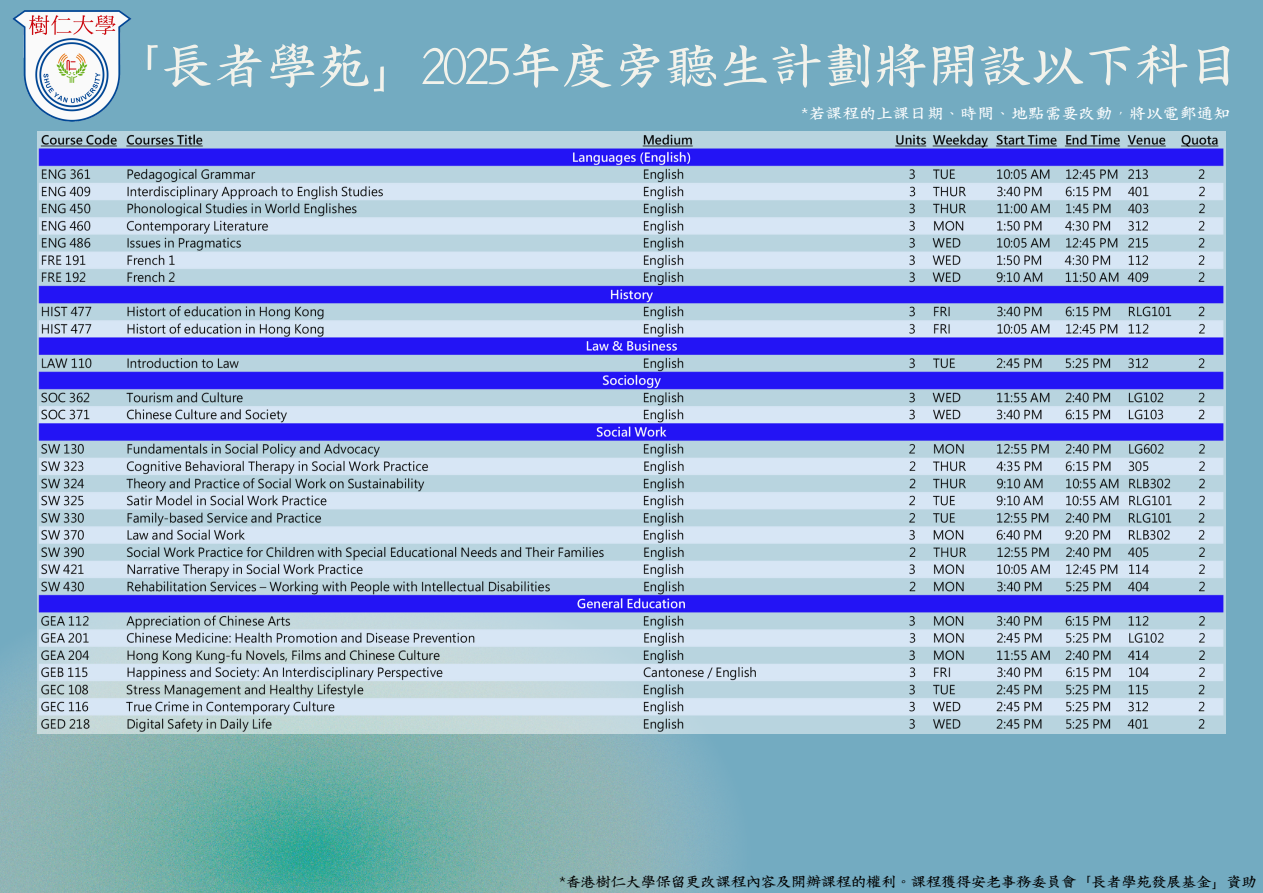
<style>
.page{position:relative;width:1263px;height:893px;background:#73abc1}
.page>*{position:absolute;margin:0;border:0;box-sizing:border-box;transform-origin:0 0}
.t1{font:60.75px "Canva Zhou Yi Qing Ke Ben TC";letter-spacing:-.04em;color:#f2f2eb}
.t2{font:18.75px "Canva Zhou Yi Qing Ke Ben TC";color:#fff}
.t3{font:17.48px "Canva Zhou Yi Qing Ke Ben TC";letter-spacing:-.04em;color:#000}
</style>
<div class="page">
<img style="left:0;top:650px;width:756px;height:243px">
<img style="left:13px;top:11px;width:118px;height:110px">
<img style="left:37px;top:131px;width:1189px;height:602px">
<h1 class="t1" style="left:108px;top:35px;width:1135px">「長者學苑」2025年度旁聽生計劃將開設以下科目</h1>
<p class="t2" style="left:801px;top:104px;width:431px">*若課程的上課日期、時間、地點需要改動，將以電郵通知</p>
<p class="t3" style="left:559px;top:873px;width:699px">*香港樹仁大學保留更改課程內容及開辦課程的權利。課程獲得安老事務委員會「長者學苑發展基金」資助</p>
</div>
